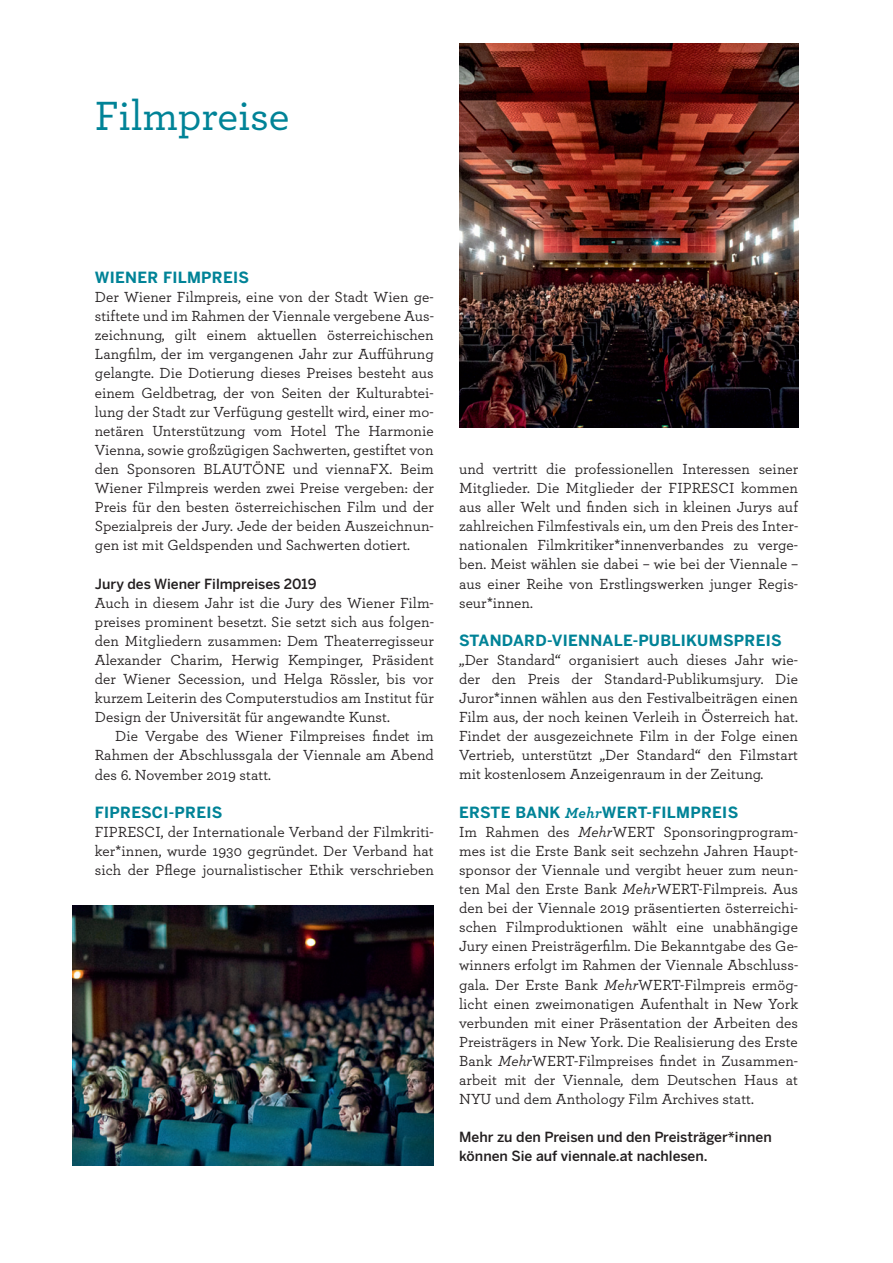
<style>
.page{position:relative;width:893px;height:1263px;background:#fff}
.page>*{position:absolute;margin:0;border:0;box-sizing:border-box;transform-origin:0 0}
.t1{font:500 42.9px "Archer";color:#008397}
.t2{font:15.3px/19px "Archer Book V19";color:#231f20;text-align:justify}
.t3{font:700 15.3px "Benton Sans";letter-spacing:.02em;color:#008397}
.t4{font:500 13.95px/19px "Benton Sans";color:#231f20}
.s1{font-family:"Archer";font-style:italic}
.s2{font-family:"Archer Book Italic V19"}
</style>
<div class="page">
<img style="left:459px;top:43px;width:339px;height:384px">
<img style="left:73px;top:906px;width:361px;height:260px">
<h1 class="t1" style="left:95px;top:100px;width:196px">Filmpreise</h1>
<p class="t3" style="left:95px;top:269px;width:156px">WIENER FILMPREIS</p>
<p class="t2" style="left:95px;top:288px;width:341px">Der Wiener Filmpreis, eine von der Stadt Wien ge&shy;stiftete und im Rahmen der Viennale vergebene Aus&shy;zeichnung, gilt einem aktuellen österreichischen Langfilm, der im vergangenen Jahr zur Aufführung gelangte. Die Dotierung dieses Preises besteht aus einem Geldbetrag, der von Seiten der Kulturabtei&shy;lung der Stadt zur Verfügung gestellt wird, einer mo&shy;netären Unterstützung vom Hotel The Harmonie Vienna, sowie großzügigen Sachwerten, gestiftet von den Sponsoren BLAUTÖNE und viennaFX. Beim Wiener Filmpreis werden zwei Preise vergeben: der Preis für den besten österreichischen Film und der Spezialpreis der Jury. Jede der beiden Auszeichnun&shy;gen ist mit Geldspenden und Sachwerten dotiert.</p>
<p class="t4" style="left:95px;top:575px;width:223px">Jury des Wiener Filmpreises 2019</p>
<p class="t2" style="left:95px;top:594px;width:341px">Auch in diesem Jahr ist die Jury des Wiener Film&shy;preises prominent besetzt. Sie setzt sich aus folgen&shy;den Mitgliedern zusammen: Dem Theaterregisseur Alexander Charim, Herwig Kempinger, Präsident der Wiener Secession, und Helga Rössler, bis vor kurzem Leiterin des Computerstudios am Institut für Design der Universität für angewandte Kunst.</p>
<p class="t2" style="left:95px;top:728px;width:341px;text-indent:20px">Die Vergabe des Wiener Filmpreises findet im Rahmen der Abschlussgala der Viennale am Abend des 6. November 2019 statt.</p>
<p class="t3" style="left:95px;top:803px;width:129px">FIPRESCI-PREIS</p>
<p class="t2" style="left:95px;top:823px;width:341px">FIPRESCI, der Internationale Verband der Filmkriti&shy;ker*innen, wurde 1930 gegründet. Der Verband hat sich der Pflege journalistischer Ethik verschrieben</p>
<p class="t2" style="left:459px;top:460px;width:341px">und vertritt die professionellen Interessen seiner Mitglieder. Die Mitglieder der FIPRESCI kommen aus aller Welt und finden sich in kleinen Jurys auf zahlreichen Filmfestivals ein, um den Preis des Inter&shy;nationalen Filmkritiker*innenverbandes zu verge&shy;ben. Meist wählen sie dabei – wie bei der Viennale – aus einer Reihe von Erstlingswerken junger Regis&shy;seur*innen.</p>
<p class="t3" style="left:459px;top:631px;width:324px">STANDARD-VIENNALE-PUBLIKUMSPREIS</p>
<p class="t2" style="left:459px;top:651px;width:341px">„Der Standard“ organisiert auch dieses Jahr wie&shy;der den Preis der Standard-Publikumsjury. Die Juror*innen wählen aus den Festivalbeiträgen einen Film aus, der noch keinen Verleih in Österreich hat.<br>Findet der ausgezeichnete Film in der Folge einen Vertrieb, unterstützt „Der Standard“ den Filmstart mit kostenlosem Anzeigenraum in der Zeitung.</p>
<p class="t3" style="left:459px;top:803px;width:281px">ERSTE BANK <span class="s1">Mehr</span>WERT-FILMPREIS</p>
<p class="t2" style="left:459px;top:823px;width:341px">Im Rahmen des <span class="s2">Mehr</span>WERT Sponsoringprogram&shy;mes ist die Erste Bank seit sechzehn Jahren Haupt&shy;sponsor der Viennale und vergibt heuer zum neun&shy;ten Mal den Erste Bank <span class="s2">Mehr</span>WERT-Filmpreis. Aus den bei der Viennale 2019 präsentierten österreichi&shy;schen Filmproduktionen wählt eine unabhängige Jury einen Preisträgerfilm. Die Bekanntgabe des Ge&shy;winners erfolgt im Rahmen der Viennale Abschluss&shy;gala. Der Erste Bank <span class="s2">Mehr</span>WERT-Filmpreis ermög&shy;licht einen zweimonatigen Aufenthalt in New York verbunden mit einer Präsentation der Arbeiten des Preisträgers in New York. Die Realisierung des Erste Bank <span class="s2">Mehr</span>WERT-Filmpreises findet in Zusammen&shy;arbeit mit der Viennale, dem Deutschen Haus at NYU und dem Anthology Film Archives statt.</p>
<p class="t4" style="left:459px;top:1129px;width:314px">Mehr zu den Preisen und den Preisträger*innen können Sie auf viennale.at nachlesen.</p>
</div>
